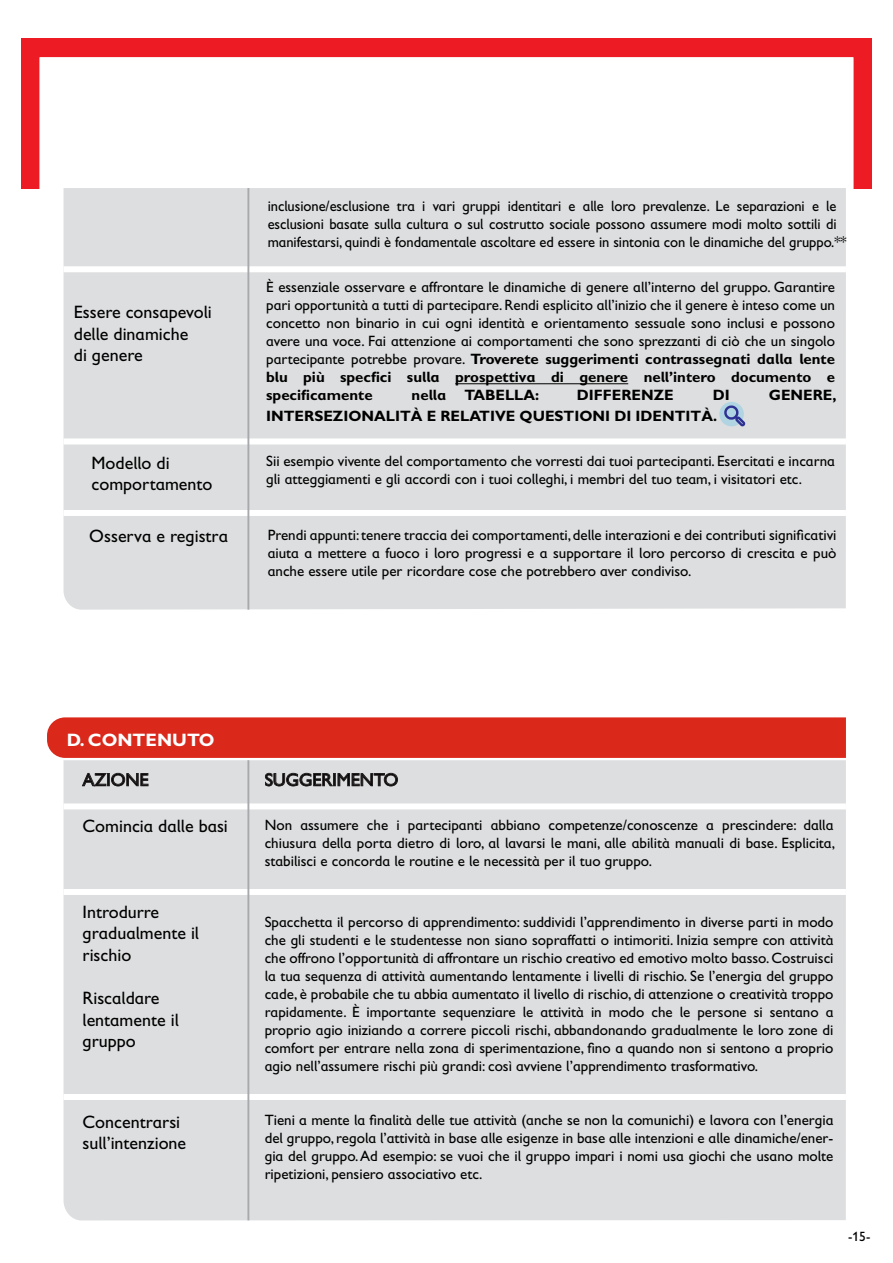
<style>
.page{position:relative;width:893px;height:1263px;background:#fff}
.page>*{position:absolute;margin:0;border:0;box-sizing:border-box;transform-origin:0 0}
.t1{font:18px/21.6px "Gill Sans Infant Std";color:#000}
.t2{font:700 18px "Gill Sans Infant Std";color:#fff}
.t3{font:15px/18px "Gill Sans Infant Std";color:#000;text-align:justify}
.t4{font:700 15px "Gill Sans Infant Std";color:#000}
.t5{font:13.5px "Gill Sans Infant Std";color:#000}
.s1{font-weight:700}
</style>
<div class="page">
<img style="left:21px;top:38px;width:851px;height:150px">
<div style="left:64px;top:188px;width:782px;height:422px;background:#dddedf"></div>
<div style="left:64px;top:438px;width:782px;height:6px;background:#fff"></div>
<div style="left:64px;top:266px;width:782px;height:6px;background:#fff"></div>
<div style="left:64px;top:510px;width:782px;height:6px;background:#fff"></div>
<hr style="left:455px;top:383px;width:173px;height:1px;background:#000">
<hr style="left:247px;top:188px;width:2px;height:422px;background:#a7a9ac">
<div style="left:64px;top:760px;width:782px;height:460px;background:#dddedf"></div>
<div style="left:64px;top:889px;width:782px;height:6px;background:#fff"></div>
<div style="left:64px;top:1094px;width:782px;height:6px;background:#fff"></div>
<div style="left:47px;top:717px;width:799px;height:41px;background:#da281b"></div>
<div style="left:64px;top:803px;width:782px;height:6px;background:#fff"></div>
<svg style="left:82px;top:773px;width:66px;height:13px"></svg>
<svg style="left:265px;top:773px;width:133px;height:13px"></svg>
<hr style="left:247px;top:760px;width:2px;height:460px;background:#a7a9ac">
<div style="left:719px;top:402px;width:25px;height:24px;background:#b1d4e2;border-radius:50%"></div>
<svg style="left:724px;top:405px;width:21px;height:21px"></svg>
<p class="t1" style="left:74px;top:301px;width:139px">Essere consapevoli delle dinamiche<br>di genere</p>
<p class="t1" style="left:92px;top:452px;width:122px">Modello di comportamento</p>
<p class="t1" style="left:89px;top:525px;width:140px">Osserva e registra</p>
<p class="t3" style="left:268px;top:197px;width:580px;text-align:left">inclusione/esclusione tra i vari gruppi identitari e alle loro prevalenze. Le separazioni e le esclusioni basate sulla cultura o sul costrutto sociale possono assumere modi molto sottili di manifestarsi, quindi è fondamentale ascoltare ed essere in sintonia con le dinamiche del gruppo.**</p>
<p class="t3" style="left:266px;top:278px;width:570px">È essenziale osservare e affrontare le dinamiche di genere all’interno del gruppo. Garantire pari opportunità a tutti di partecipare. Rendi esplicito all’inizio che il genere è inteso come un concetto non binario in cui ogni identità e orientamento sessuale sono inclusi e possono avere una voce. Fai attenzione ai comportamenti che sono sprezzanti di ciò che un singolo partecipante potrebbe provare. <span class="s1">Troverete suggerimenti contrassegnati dalla lente blu più specfici sulla prospettiva di genere nell’intero documento e specificamente</span></p>
<p class="t4" style="left:412px;top:386px;width:129px">nella TABELLA:</p>
<p class="t4" style="left:577px;top:386px;width:99px">DIFFERENZE</p>
<p class="t4" style="left:713px;top:386px;width:19px">DI</p>
<p class="t4" style="left:769px;top:386px;width:69px">GENERE,</p>
<p class="t4" style="left:266px;top:407px;width:452px">INTERSEZIONALITÀ E RELATIVE QUESTIONI DI IDENTITÀ.</p>
<p class="t3" style="left:266px;top:452px;width:570px">Sii esempio vivente del comportamento che vorresti dai tuoi partecipanti. Esercitati e incarna gli atteggiamenti e gli accordi con i tuoi colleghi, i membri del tuo team, i visitatori etc.</p>
<p class="t3" style="left:268px;top:526px;width:570px">Prendi appunti: tenere traccia dei comportamenti, delle interazioni e dei contributi significativi aiuta a mettere a fuoco i loro progressi e a supportare il loro percorso di crescita e può anche essere utile per ricordare cose che potrebbero aver condiviso.</p>
<p class="t2" style="left:67px;top:729px;width:149px">D. CONTENUTO</p>
<p class="t1" style="left:83px;top:769px;width:68px">AZIONE</p>
<p class="t1" style="left:265px;top:769px;width:135px">SUGGERIMENTO</p>
<p class="t1" style="left:83px;top:815px;width:147px">Comincia dalle basi</p>
<p class="t1" style="left:83px;top:901px;width:118px">Introdurre gradualmente il rischio</p>
<p class="t1" style="left:83px;top:987px;width:98px">Riscaldare lentamente il gruppo</p>
<p class="t1" style="left:83px;top:1110px;width:105px">Concentrarsi sull’intenzione</p>
<p class="t3" style="left:265px;top:816px;width:572px">Non assumere che i partecipanti abbiano competenze/conoscenze a prescindere: dalla chiusura della porta dietro di loro, al lavarsi le mani, alle abilità manuali di base. Esplicita, stabilisci e concorda le routine e le necessità per il tuo gruppo.</p>
<p class="t3" style="left:265px;top:913px;width:570px">Spacchetta il percorso di apprendimento: suddividi l’apprendimento in diverse parti in modo che gli studenti e le studentesse non siano sopraffatti o intimoriti. Inizia sempre con attività che offrono l’opportunità di affrontare un rischio creativo ed emotivo molto basso. Costruisci la tua sequenza di attività aumentando lentamente i livelli di rischio. Se l’energia del gruppo cade, è probabile che tu abbia aumentato il livello di rischio, di attenzione o creatività troppo rapidamente. È importante sequenziare le attività in modo che le persone si sentano a proprio agio iniziando a correre piccoli rischi, abbandonando gradualmente le loro zone di comfort per entrare nella zona di sperimentazione, fino a quando non si sentono a proprio agio nell’assumere rischi più grandi: così avviene l’apprendimento trasformativo.</p>
<p class="t3" style="left:265px;top:1111px;width:570px">Tieni a mente la finalità delle tue attività (anche se non la comunichi) e lavora con l’energia del gruppo, regola l’attività in base alle esigenze in base alle intenzioni e alle dinamiche/ener&shy;gia del gruppo. Ad esempio: se vuoi che il gruppo impari i nomi usa giochi che usano molte ripetizioni, pensiero associativo etc.</p>
<p class="t5" style="left:848px;top:1229px;width:24px">-15-</p>
</div>
